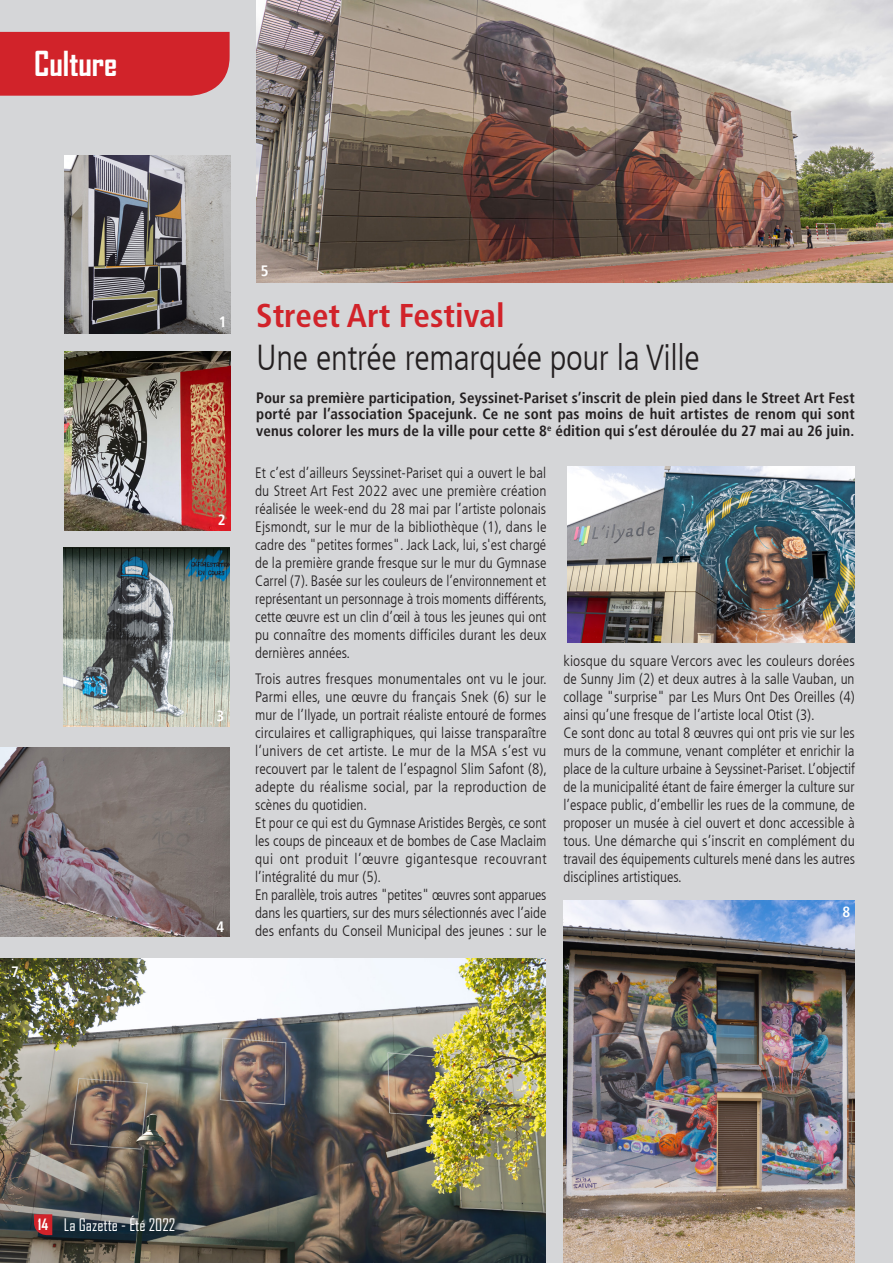
<style>
.page{position:relative;width:893px;height:1263px;background:#d5d6d8}
.page>*{position:absolute;margin:0;border:0;box-sizing:border-box;transform-origin:0 0}
.t1{font:300 condensed 36px "Frutiger LT";letter-spacing:-.01em;color:#231f20}
.t2{font:700 condensed 33px "Frutiger LT Std";color:#d1232a}
.t3{font:700 33px "Agency FB";color:#fff}
.t4{font:16.5px "Agency FB";color:#fff}
.t5{font:300 condensed 15px/18px "Frutiger LT";color:#231f20}
.t6{font:700 condensed 15px/16.5px "Frutiger LT";letter-spacing:.01em;color:#231f20;text-align:justify}
.t7{font:700 condensed 15px "Frutiger LT";color:#fff}
.s1{font-weight:700;font-size:15px}
</style>
<div class="page">
<img style="left:0;top:959px;width:545px;height:304px">
<img style="left:65px;top:155px;width:166px;height:179px">
<div style="left:0;top:32px;width:230px;height:64px;background:#d1232a"></div>
<img style="left:65px;top:352px;width:166px;height:178px">
<img style="left:256px;top:0;width:637px;height:283px">
<svg style="left:34px;top:1214px;width:18px;height:21px"></svg>
<img style="left:563px;top:900px;width:292px;height:363px">
<img style="left:64px;top:548px;width:166px;height:178px">
<img style="left:0;top:748px;width:230px;height:189px">
<img style="left:568px;top:467px;width:287px;height:175px">
<h2 class="t3" style="left:34px;top:43px;width:85px">Culture</h2>
<p class="t7" style="left:11px;top:963px;width:9px">7</p>
<p class="t7" style="left:219px;top:313px;width:9px">1</p>
<p class="t7" style="left:218px;top:511px;width:9px">2</p>
<p class="t7" style="left:217px;top:707px;width:9px">3</p>
<p class="t7" style="left:217px;top:917px;width:9px">4</p>
<p class="t7" style="left:261px;top:262px;width:9px">5</p>
<h2 class="t2" style="left:256px;top:296px;width:250px">Street Art Festival</h2>
<h1 class="t1" style="left:256px;top:337px;width:445px">Une entrée remarquée pour la Ville</h1>
<p class="t6" style="left:256px;top:389px;width:600px">Pour sa première participation, Seyssinet-Pariset s’inscrit de plein pied dans le Street Art Fest porté par l’association Spacejunk. Ce ne sont pas moins de huit artistes de renom qui sont venus colorer les murs de la ville pour cette 8<sup>e</sup> édition qui s’est déroulée du 27 mai au 26 juin.</p>
<p class="t5" style="left:255px;top:464px;width:293px;text-align:justify">Et c’est d’ailleurs Seyssinet-Pariset qui a ouvert le bal du Street Art Fest 2022 avec une première création réalisée le week-end du 28 mai par l’artiste polonais Ejsmondt, sur le mur de la bibliothèque (1), dans le cadre des "petites formes". Jack Lack, lui, s'est chargé de la première grande fresque sur le mur du Gymnase Carrel (7). Basée sur les couleurs de l’environnement et représentant un personnage à trois moments différents, cette œuvre est un clin d’œil à tous les jeunes qui ont pu connaître des moments difficiles durant les deux dernières années.</p>
<p class="t5" style="left:255px;top:670px;width:293px">Trois autres fresques monumentales ont vu le jour.<br>Parmi elles, une œuvre du français Snek (6) sur le mur de l’Ilyade, un portrait réaliste entouré de formes circulaires et calligraphiques, qui laisse transparaître l’univers de cet artiste. Le mur de la MSA s’est vu recouvert par le talent de l’espagnol Slim Safont (8), adepte du réalisme social, par la reproduction de scènes du quotidien.<br>Et pour ce qui est du Gymnase Aristides Bergès, ce sont les coups de pinceaux et de bombes de Case Maclaim qui ont produit l’œuvre gigantesque recouvrant l’intégralité du mur (5).<br>En parallèle, trois autres "petites" œuvres sont apparues dans les quartiers, sur des murs sélectionnés avec l’aide des enfants du Conseil Municipal des jeunes : sur le</p>
<p class="t5" style="left:563px;top:652px;width:293px">kiosque du square Vercors avec les couleurs dorées de Sunny Jim (2) et deux autres à la salle Vauban, un collage "surprise" par Les Murs Ont Des Oreilles (4) ainsi qu’une fresque de l’artiste local Otist (3).<br>Ce sont donc au total 8 œuvres qui ont pris vie sur les murs de la commune, venant compléter et enrichir la place de la culture urbaine à Seyssinet-Pariset. L’objectif de la municipalité étant de faire émerger la culture sur l’espace public, d’embellir les rues de la commune, de proposer un musée à ciel ouvert et donc accessible à tous. Une démarche qui s’inscrit en complément du travail des équipements culturels mené dans les autres disciplines artistiques.</p>
<p class="t7" style="left:842px;top:902px;width:9px">8</p>
<p class="t7" style="left:530px;top:963px;width:9px">5</p>
<p class="t4" style="left:38px;top:1215px;width:139px"><span class="s1">14</span> La Gazette - Été 2022</p>
</div>
